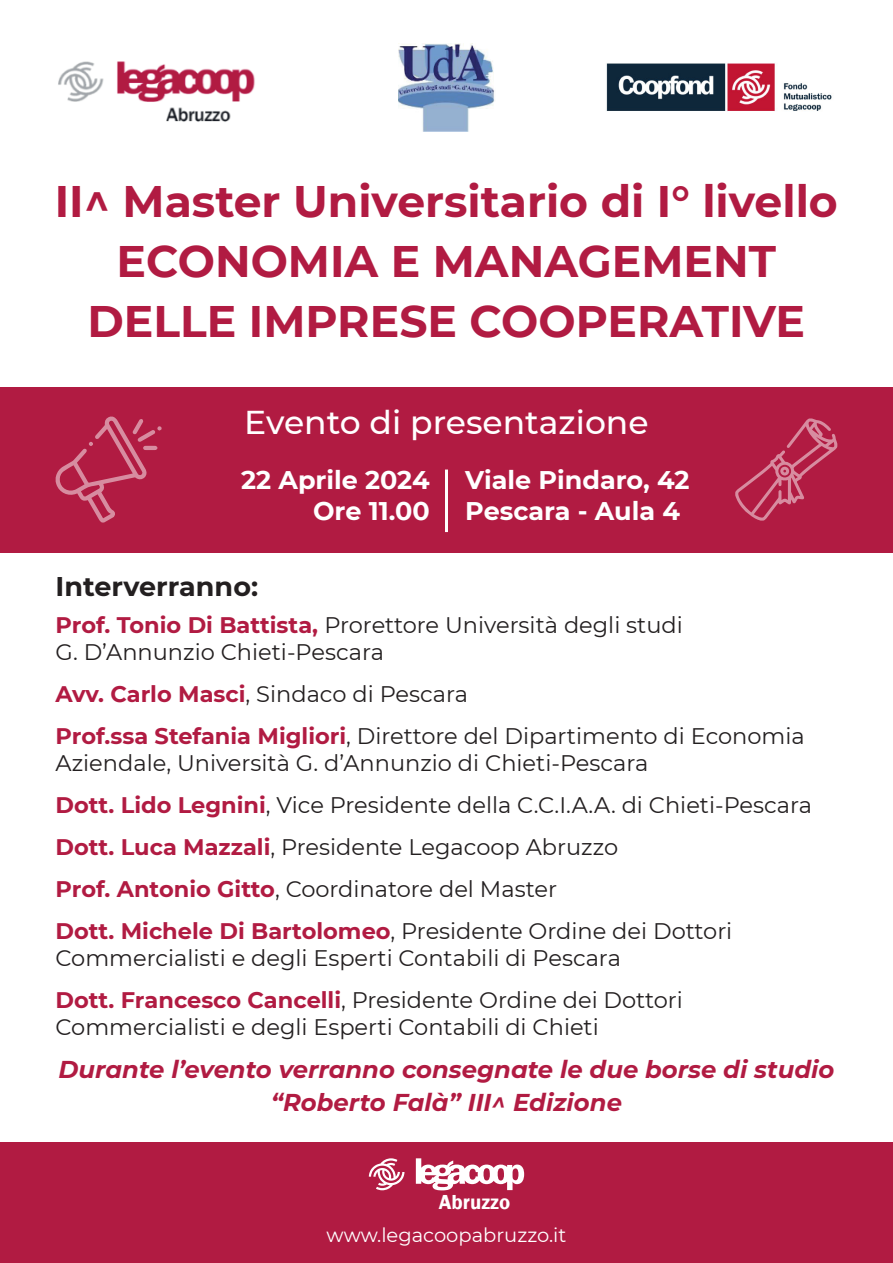
<style>
.page{position:relative;width:893px;height:1263px;background:#fff}
.page>*{position:absolute;margin:0;border:0;box-sizing:border-box;transform-origin:0 0}
.t1{font:700 44.1px/60px "Montserrat";color:#b11b42;text-align:center}
.t2{font:500 33px "Montserrat";color:#fff}
.t3{font:700 27px "Montserrat";color:#231f20}
.t4{font:700 25.5px/30.6px "Montserrat";color:#fff;text-align:right}
.t5{font:italic 700 24.3px/33px "Montserrat";color:#b11b42;text-align:center}
.t6{font:22.5px/42px "Montserrat";color:#231f20}
.t7{font:600 20.85px "Franklin Gothic";color:#fff}
.t8{font:19.5px "Montserrat";color:#fff}
.s1{font-weight:700;color:#b11b42}
</style>
<div class="page">
<div style="left:0;top:387px;width:893px;height:165px;background:#b11b42"></div>
<img style="left:398px;top:43px;width:97px;height:88px">
<img style="left:58px;top:61px;width:197px;height:61px">
<img style="left:606px;top:63px;width:226px;height:48px">
<div style="left:0;top:1143px;width:893px;height:120px;background:#b11b42"></div>
<hr style="left:445px;top:470px;width:3px;height:62px;background:#fff">
<svg style="left:369px;top:1158px;width:35px;height:32px"></svg>
<svg style="left:416px;top:1158px;width:108px;height:32px"></svg>
<svg style="left:735px;top:418px;width:102px;height:103px"></svg>
<svg style="left:56px;top:417px;width:106px;height:105px"></svg>
<h1 class="t1" style="left:55px;top:169px;width:785px">II^ Master Universitario di I° livello<br>ECONOMIA E MANAGEMENT<br>DELLE IMPRESE COOPERATIVE</h1>
<h2 class="t2" style="left:244px;top:399px;width:406px">Evento di presentazione</h2>
<p class="t4" style="left:241px;top:464px;width:190px">22 Aprile 2024<br>Ore 11.00</p>
<p class="t4" style="left:465px;top:464px;width:226px;text-align:left">Viale Pindaro, 42<br>Pescara - Aula 4</p>
<p class="t3" style="left:56px;top:566px;width:204px">Interverranno:</p>
<p class="t6" style="left:56px;top:611px;width:629px;line-height:27px"><span class="s1">Prof. Tonio Di Battista,</span> Prorettore Università degli studi<br>G. D’Annunzio Chieti-Pescara</p>
<p class="t6" style="left:56px;top:672px;width:751px"><span class="s1">Avv. Carlo Masci</span>, Sindaco di Pescara<br><span class="s1">Prof.ssa Stefania Migliori</span>, Direttore del Dipartimento di Economia</p>
<p class="t6" style="left:56px;top:741px;width:758px">Aziendale, Università G. d’Annunzio di Chieti-Pescara<br><span class="s1">Dott. Lido Legnini</span>, Vice Presidente della C.C.I.A.A. di Chieti-Pescara <span class="s1">Dott. Luca Mazzali</span>, Presidente Legacoop Abruzzo<br><span class="s1">Prof. Antonio Gitto</span>, Coordinatore del Master<br><span class="s1">Dott. Michele Di Bartolomeo</span>, Presidente Ordine dei Dottori</p>
<p class="t6" style="left:56px;top:936px;width:629px">Commercialisti e degli Esperti Contabili di Pescara<br><span class="s1">Dott. Francesco Cancelli</span>, Presidente Ordine dei Dottori</p>
<p class="t6" style="left:56px;top:1005px;width:545px">Commercialisti e degli Esperti Contabili di Chieti</p>
<p class="t5" style="left:59px;top:1051px;width:777px">Durante l’evento verranno consegnate le due borse di studio “Roberto Falà” III^ Edizione</p>
<p class="t7" style="left:439px;top:1189px;width:73px">Abruzzo</p>
<p class="t8" style="left:327px;top:1222px;width:241px">www.legacoopabruzzo.it</p>
</div>
